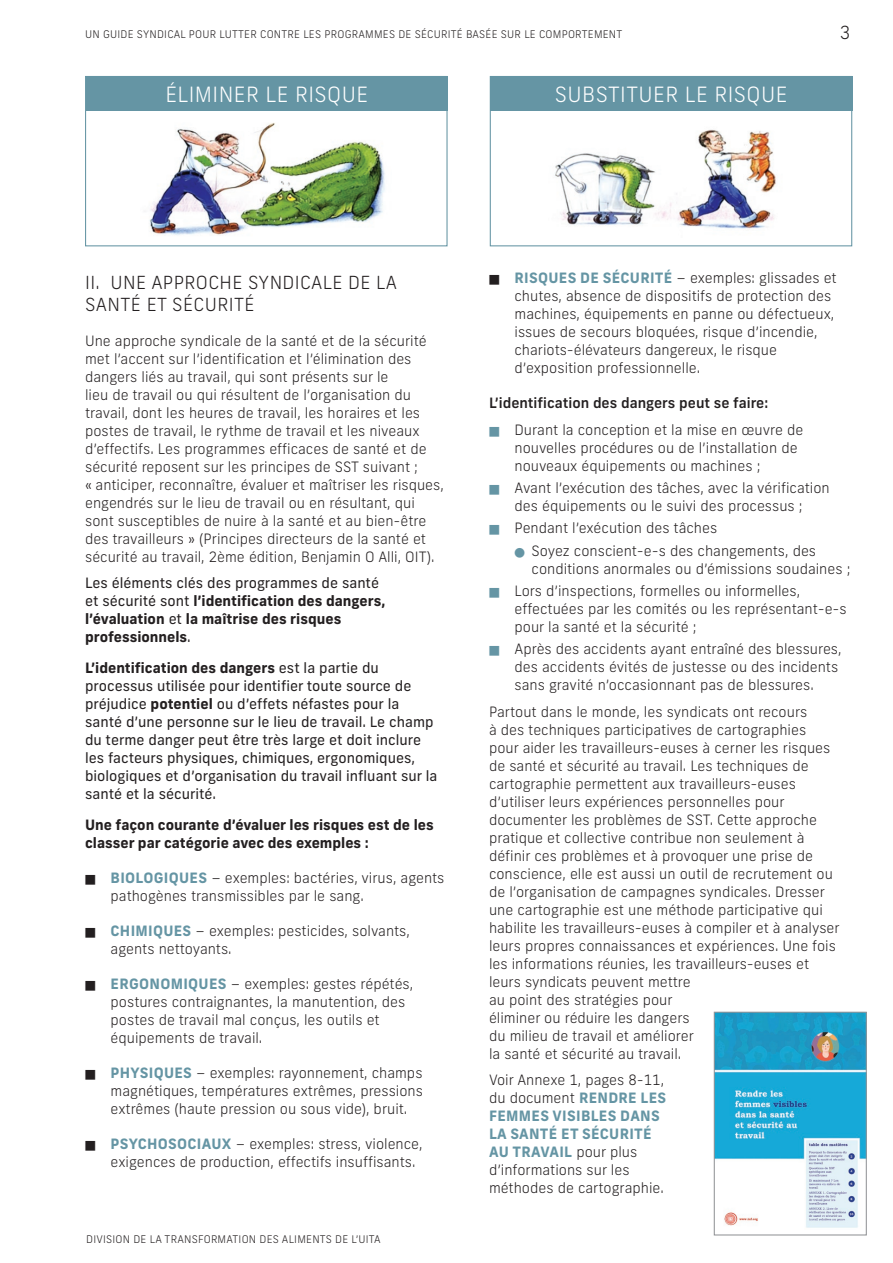
<style>
.page{position:relative;width:893px;height:1263px;background:#fff}
.page>*{position:absolute;margin:0;border:0;box-sizing:border-box;transform-origin:0 0}
.t1{font:300 21px "Frank New";letter-spacing:.02em;color:#fff}
.t2{font:300 18px/21.6px "Frank New";letter-spacing:.02em;color:#231f20}
.t3{font:300 14.25px/18px "Frank New";color:#231f20}
.t4{font:14.25px/18px "Frank New";color:#231f20}
.t5{font:700 14.25px/18px "Frank New";color:#231f20}
.t6{font:500 14.25px "Frank New";color:#231f20}
.t7{font:300 10.5px "Frank New";letter-spacing:.02em;color:#231f20}
.s1{font-weight:400}
.s2{font-weight:700}
.s3{font-weight:700;color:#6595a4}
.s4{color:#6595a4}
</style>
<div class="page">
<div style="left:490px;top:76px;width:362px;height:170px;border:1px solid #6595a4"></div>
<div style="left:85px;top:76px;width:363px;height:170px;border:1px solid #6595a4"></div>
<div style="left:490px;top:77px;width:363px;height:34px;background:#6595a4"></div>
<div style="left:86px;top:77px;width:362px;height:34px;background:#6595a4"></div>
<img style="left:149px;top:123px;width:236px;height:112px">
<img style="left:555px;top:129px;width:221px;height:100px">
<img style="left:716px;top:1014px;width:149px;height:214px">
<div style="left:714px;top:1012px;width:153px;height:223px;border:1px solid #939598"></div>
<p class="t7" style="left:85px;top:28px;width:539px">UN GUIDE SYNDICAL POUR LUTTER CONTRE LES PROGRAMMES DE SÉCURITÉ BASÉE SUR LE COMPORTEMENT</p>
<h1 class="t1" style="left:165px;top:81px;width:204px">ÉLIMINER LE RISQUE</h1>
<h1 class="t1" style="left:555px;top:81px;width:234px">SUBSTITUER LE RISQUE</h1>
<p class="t2" style="left:840px;top:22px;width:12px">3</p>
<p class="t2" style="left:85px;top:272px;width:313px">II. UNE APPROCHE SYNDICALE DE LA<br>SANTÉ ET SÉCURITÉ</p>
<p class="t3" style="left:85px;top:332px;width:360px">Une approche syndicale de la santé et de la sécurité met l’accent sur l’identification et l’élimination des dangers liés au travail, qui sont présents sur le<br>lieu de travail ou qui résultent de l’organisation du travail, dont les heures de travail, les horaires et les postes de travail, le rythme de travail et les niveaux d’effectifs. Les programmes efficaces de santé et de sécurité reposent sur les principes de SST suivant ;<br>« anticiper, reconnaître, évaluer et maîtriser les risques, engendrés sur le lieu de travail ou en résultant, qui sont susceptibles de nuire à la santé et au bien-être des travailleurs » (Principes directeurs de la santé et sécurité au travail, 2ème édition, Benjamin O Alli, OIT).</p>
<p class="t5" style="left:85px;top:574px;width:302px"><span class="s1">Les éléments clés des programmes de santé et sécurité sont</span> l’identification des dangers, l’évaluation <span class="s1">et</span> la maîtrise des risques professionnels<span class="s1">.</span></p>
<p class="t4" style="left:85px;top:659px;width:354px"><span class="s2">L’identification des dangers</span> est la partie du processus utilisée pour identifier toute source de préjudice <span class="s2">potentiel</span> ou d’effets néfastes pour la santé d’une personne sur le lieu de travail. Le champ du terme danger peut être très large et doit inclure les facteurs physiques, chimiques, ergonomiques, biologiques et d’organisation du travail influant sur la santé et la sécurité.</p>
<p class="t5" style="left:85px;top:815px;width:350px">Une façon courante d’évaluer les risques est de les classer par catégorie avec des exemples :</p>
<p class="t3" style="left:111px;top:869px;width:335px;text-indent:-26px">■ <span class="s3">BIOLOGIQUES</span> – exemples: bactéries, virus, agents pathogènes transmissibles par le sang.</p>
<p class="t3" style="left:111px;top:922px;width:301px;text-indent:-26px">■ <span class="s3">CHIMIQUES</span> – exemples: pesticides, solvants, agents nettoyants.</p>
<p class="t3" style="left:111px;top:975px;width:304px;text-indent:-26px">■ <span class="s3">ERGONOMIQUES</span> – exemples: gestes répétés, postures contraignantes, la manutention, des postes de travail mal conçus, les outils et équipements de travail.</p>
<p class="t3" style="left:111px;top:1064px;width:314px;text-align:justify;text-indent:-26px">■ <span class="s3">PHYSIQUES</span> – exemples: rayonnement, champs magnétiques, températures extrêmes, pressions extrêmes (haute pression ou sous vide), bruit.</p>
<p class="t3" style="left:111px;top:1135px;width:313px;text-indent:-26px">■ <span class="s3">PSYCHOSOCIAUX</span> – exemples: stress, violence, exigences de production, effectifs insuffisants.</p>
<p class="t7" style="left:86px;top:1233px;width:296px">DIVISION DE LA TRANSFORMATION DES ALIMENTS DE L’UITA</p>
<p class="t3" style="left:514px;top:269px;width:324px;text-indent:-26px">■ <span class="s3">RISQUES DE SÉCURITÉ</span> – exemples: glissades et chutes, absence de dispositifs de protection des machines, équipements en panne ou défectueux, issues de secours bloquées, risque d’incendie, chariots-élévateurs dangereux, le risque d’exposition professionnelle.</p>
<p class="t6" style="left:489px;top:394px;width:281px">L’identification des dangers peut se faire:</p>
<p class="t3" style="left:514px;top:421px;width:290px;text-indent:-26px"><span class="s4">■</span> Durant la conception et la mise en œuvre de nouvelles procédures ou de l’installation de nouveaux équipements ou machines ;</p>
<p class="t3" style="left:489px;top:479px;width:342px;text-align:center"><span class="s4">■</span> Avant l’exécution des tâches, avec la vérification des équipements ou le suivi des processus ;</p>
<p class="t3" style="left:489px;top:519px;width:230px"><span class="s4">■</span> Pendant l’exécution des tâches</p>
<p class="t3" style="left:532px;top:541px;width:320px;text-indent:-17px"><span class="s4">●</span> Soyez conscient-e-s des changements, des conditions anormales ou d’émissions soudaines ;</p>
<p class="t3" style="left:514px;top:582px;width:334px;text-indent:-26px"><span class="s4">■</span> Lors d’inspections, formelles ou informelles, effectuées par les comités ou les représentant-e-s pour la santé et la sécurité ;</p>
<p class="t3" style="left:514px;top:640px;width:329px;text-indent:-26px"><span class="s4">■</span> Après des accidents ayant entraîné des blessures, des accidents évités de justesse ou des incidents sans gravité n’occasionnant pas de blessures.</p>
<p class="t3" style="left:489px;top:702px;width:352px">Partout dans le monde, les syndicats ont recours<br>à des techniques participatives de cartographies pour aider les travailleurs-euses à cerner les risques de santé et sécurité au travail. Les techniques de cartographie permettent aux travailleurs-euses d’utiliser leurs expériences personnelles pour documenter les problèmes de SST. Cette approche pratique et collective contribue non seulement à définir ces problèmes et à provoquer une prise de conscience, elle est aussi un outil de recrutement ou de l’organisation de campagnes syndicales. Dresser une cartographie est une méthode participative qui habilite les travailleurs-euses à compiler et à analyser leurs propres connaissances et expériences. Une fois les informations réunies, les travailleurs-euses et leurs syndicats peuvent mettre<br>au point des stratégies pour<br>éliminer ou réduire les dangers<br>du milieu de travail et améliorer<br>la santé et sécurité au travail.</p>
<p class="t3" style="left:489px;top:1071px;width:179px">Voir Annexe 1, pages 8-11, du document <span class="s3">RENDRE LES<br>FEMMES VISIBLES DANS<br>LA SANTÉ ET SÉCURITÉ<br>AU TRAVAIL</span> pour plus d’informations sur les méthodes de cartographie.</p>
</div>
